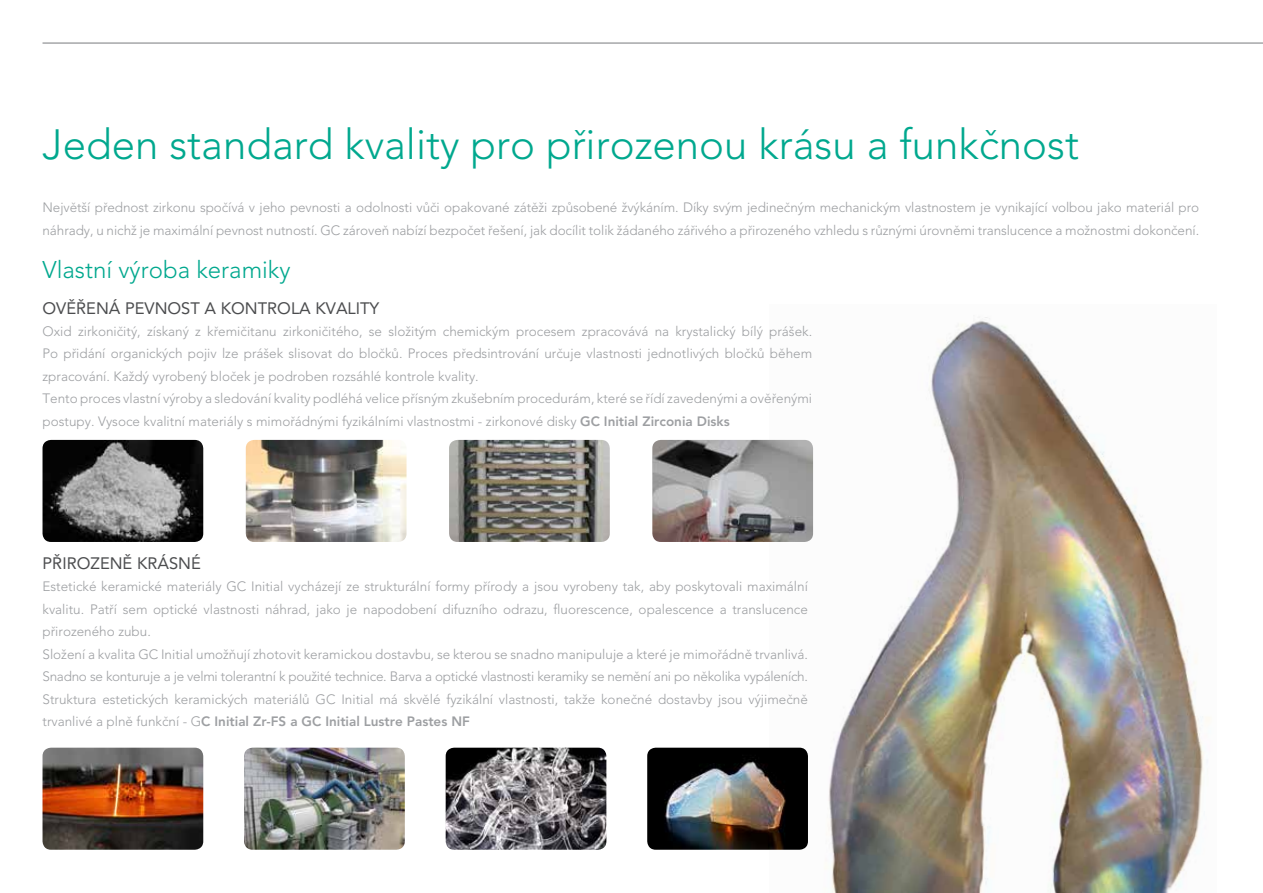
<style>
.page{position:relative;width:1263px;height:893px;background:#fff}
.page>*{position:absolute;margin:0;border:0;box-sizing:border-box;transform-origin:0 0}
.t1{font:300 42px "Avenir";color:#00a88e}
.t2{font:300 24px "Avenir";color:#00a88e}
.t3{font:16.5px "Avenir";color:#4c4d4f}
.t4{font:300 13.5px/22.5px "Avenir";color:#9d9fa2}
.s1{font-weight:800}
</style>
<div class="page">
<img style="left:769px;top:317px;width:441px;height:576px">
<img style="left:652px;top:440px;width:161px;height:102px">
<img style="left:647px;top:748px;width:161px;height:102px">
<img style="left:446px;top:748px;width:160px;height:102px">
<img style="left:244px;top:748px;width:161px;height:102px">
<img style="left:43px;top:748px;width:160px;height:102px">
<img style="left:449px;top:440px;width:161px;height:102px">
<img style="left:246px;top:440px;width:160px;height:102px">
<img style="left:43px;top:440px;width:160px;height:102px">
<hr style="left:43px;top:43px;width:1220px;height:1px;background:#818285">
<h1 class="t1" style="left:43px;top:120px;width:1038px">Jeden standard kvality pro põirozenou krásu a funkËnost</h1>
<p class="t4" style="left:43px;top:196px;width:1158px">Nejvêtší põednost zirkonu spoËívá v jeho pevnosti a odolnosti vûËi opakované zátêži zpûsobené žvýkáním. Díky svým jedineËným mechanickým vlastnostem je vynikající volbou jako materiál pro náhrady, u nichž je maximální pevnost nutností. GC zároveñ nabízí bezpoËet õešení, jak docílit tolik žádaného záõivého a põirozeného vzhledu s rûznými úrovnêmi translucence a možnostmi dokonËení.</p>
<h2 class="t2" style="left:43px;top:256px;width:250px">Vlastní výroba keramiky</h2>
<p class="t3" style="left:43px;top:298px;width:338px">OV˝ÕENÁ PEVNOST A KONTROLA KVALITY</p>
<p class="t4" style="left:43px;top:320px;width:771px">Oxid zirkoniËitý, získaný z kõemiËitanu zirkoniËitého, se složitým chemickým procesem zpracovává na krystalický bílý prášek.<br>Po põidání organických pojiv lze prášek slisovat do bloËkû. Proces põedsintrování urËuje vlastnosti jednotlivých bloËkû bêhem zpracování. Každý vyrobený bloËek je podroben rozsáhlé kontrole kvality.<br>Tento proces vlastní výroby a sledování kvality podléhá velice põísným zkušebním procedurám, které se õídí zavedenými a ovêõenými postupy. Vysoce kvalitní materiály s mimoõádnými fyzikálními vlastnostmi - zirkonové disky <span class="s1">GC Initial Zirconia Disks</span></p>
<p class="t3" style="left:43px;top:554px;width:160px">PÕIROZEN˝ KRÁSNÉ</p>
<p class="t4" style="left:43px;top:575px;width:767px">Estetické keramické materiály GC Initial vycházejí ze strukturální formy põírody a jsou vyrobeny tak, aby poskytovali maximální kvalitu. Patõí sem optické vlastnosti náhrad, jako je napodobení difuzního odrazu, fluorescence, opalescence a translucence põirozeného zubu.<br>Složení a kvalita GC Initial umožñují zhotovit keramickou dostavbu, se kterou se snadno manipuluje a které je mimoõádnê trvanlivá.<br>Snadno se konturuje a je velmi tolerantní k použité technice. Barva a optické vlastnosti keramiky se nemêní ani po nêkolika vypáleních.<br>Struktura estetických keramických materiálû GC Initial má skvêlé fyzikální vlastnosti, takže koneËné dostavby jsou výjimeËnê trvanlivé a plnê funkËní - G<span class="s1">C Initial Zr-FS a GC Initial Lustre Pastes NF</span></p>
</div>
